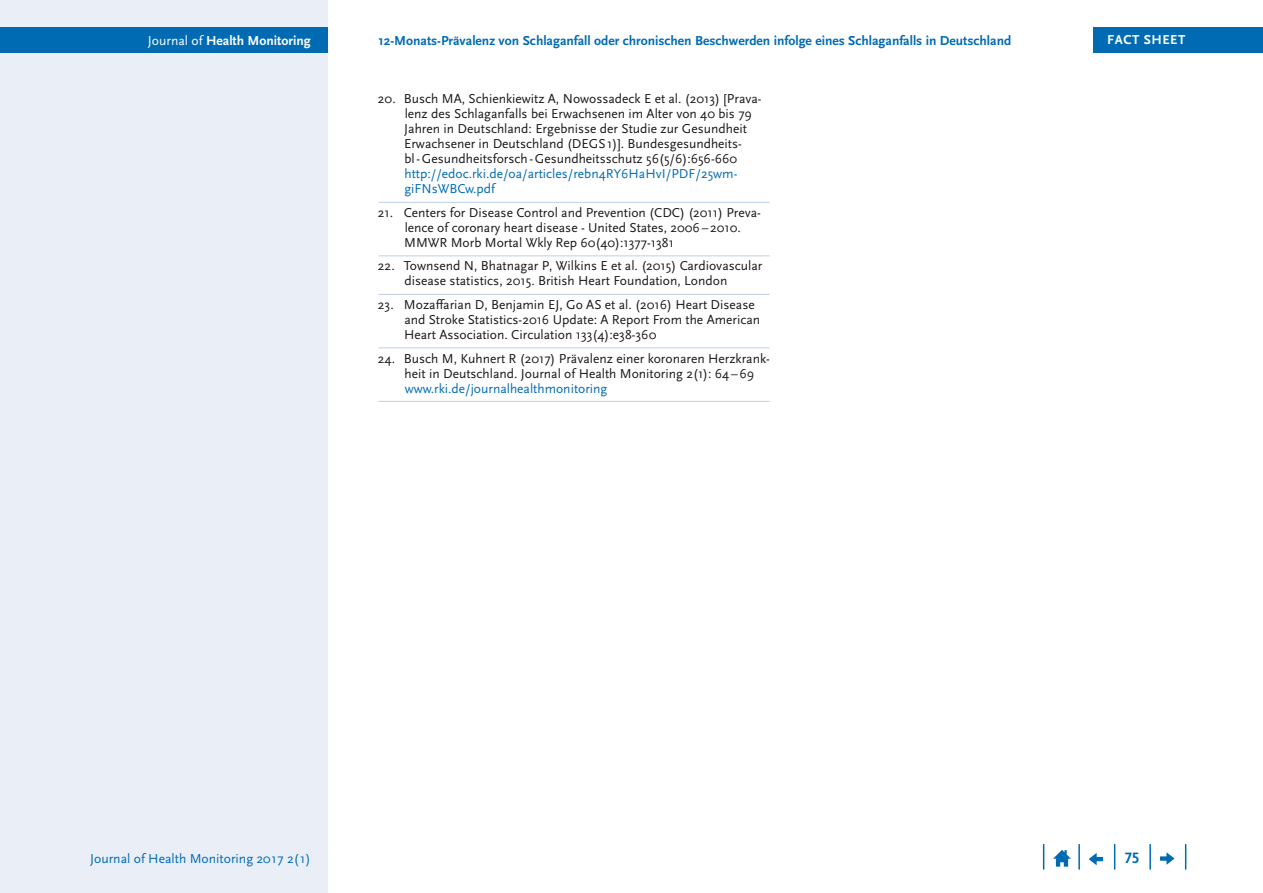
<style>
.page{position:relative;width:1263px;height:893px;background:#fff}
.page>*{position:absolute;margin:0;border:0;box-sizing:border-box;transform-origin:0 0}
.t1{font:700 15.75px "Scala Sans Pro";color:#006bb3}
.t2{font:700 13.65px "Scala Sans Pro";color:#006bb3}
.t3{font:13.65px "Scala Sans Pro";color:#006bb3}
.t4{font:700 13.65px "Scala Sans Pro";color:#fff}
.Literaturverzeichnis{font:13.5px/15px "Scala Sans Pro";color:#1a171c}
.t5{font:700 13.5px "Scala Sans Pro";letter-spacing:.04em;color:#fff}
.s1{font-weight:400}
.s2{color:#006bb3}
</style>
<div class="page">
<div style="left:0;top:0;width:327px;height:893px;background:#eaeef7"></div>
<div style="left:0;top:28px;width:327px;height:25px;background:#006bb3"></div>
<svg style="left:1185px;top:844px;width:1px;height:26px"></svg>
<hr style="left:1149px;top:844px;width:2px;height:26px;background:#006bb3">
<svg style="left:1114px;top:844px;width:1px;height:26px"></svg>
<hr style="left:1078px;top:844px;width:2px;height:26px;background:#006bb3">
<svg style="left:1043px;top:844px;width:1px;height:26px"></svg>
<svg style="left:1053px;top:850px;width:18px;height:17px"></svg>
<svg style="left:1089px;top:853px;width:14px;height:12px"></svg>
<svg style="left:1160px;top:852px;width:14px;height:13px"></svg>
<div style="left:1093px;top:28px;width:170px;height:25px;background:#006bb3"></div>
<hr style="left:378px;top:202px;width:392px;height:1px;background:#bdcee8">
<hr style="left:378px;top:255px;width:392px;height:1px;background:#bdcee8">
<hr style="left:378px;top:294px;width:392px;height:1px;background:#bdcee8">
<hr style="left:378px;top:347px;width:392px;height:1px;background:#bdcee8">
<hr style="left:378px;top:401px;width:392px;height:1px;background:#bdcee8">
<p class="t4" style="left:148px;top:33px;width:164px"><span class="s1">Journal of</span> Health Monitoring</p>
<p class="t2" style="left:378px;top:33px;width:634px">12-Monats-Prävalenz von Schlaganfall oder chronischen Beschwerden infolge eines Schlaganfalls in Deutschland</p>
<p class="Literaturverzeichnis" style="left:404px;top:92px;width:359px;text-indent:-26px">20. Busch MA, Schienkiewitz A, Nowossadeck E et al. (2013) [Prava&shy;lenz des Schlaganfalls bei Erwachsenen im Alter von 40 bis 79<br>Jahren in Deutschland: Ergebnisse der Studie zur Gesundheit Erwachsener in Deutschland (DEGS1)]. Bundesgesundheits&shy;bl-Gesundheitsforsch-Gesundheitsschutz 56(5/6):656-660 <span class="s2">http://edoc.rki.de/oa/articles/rebn4RY6HaHvI/PDF/25wm&shy;giFNsWBCw.pdf</span></p>
<p class="Literaturverzeichnis" style="left:404px;top:205px;width:358px;text-indent:-26px">21. Centers for Disease Control and Prevention (CDC) (2011) Preva&shy;lence of coronary heart disease - United States, 2006– 2010.<br>MMWR Morb Mortal Wkly Rep 60(40):1377-1381</p>
<p class="Literaturverzeichnis" style="left:404px;top:259px;width:359px;text-indent:-26px">22. Townsend N, Bhatnagar P, Wilkins E et al. (2015) Cardiovascular disease statistics, 2015. British Heart Foundation, London</p>
<p class="Literaturverzeichnis" style="left:404px;top:297px;width:357px;text-indent:-26px">23. Mozaffarian D, Benjamin EJ, Go AS et al. (2016) Heart Disease and Stroke Statistics-2016 Update: A Report From the American<br>Heart Association. Circulation 133(4):e38-360</p>
<p class="Literaturverzeichnis" style="left:405px;top:351px;width:367px;text-indent:-27px">24. Busch M, Kuhnert R (2017) Prävalenz einer koronaren Herzkrank&shy;heit in Deutschland. Journal of Health Monitoring 2(1): 64–69 <span class="s2">www.rki.de/journalhealthmonitoring</span></p>
<p class="t5" style="left:1107px;top:32px;width:80px">FACT SHEET</p>
<p class="t3" style="left:90px;top:850px;width:222px">Journal of Health Monitoring 2017 2(1)</p>
<p class="t1" style="left:1125px;top:849px;width:16px">75</p>
</div>
